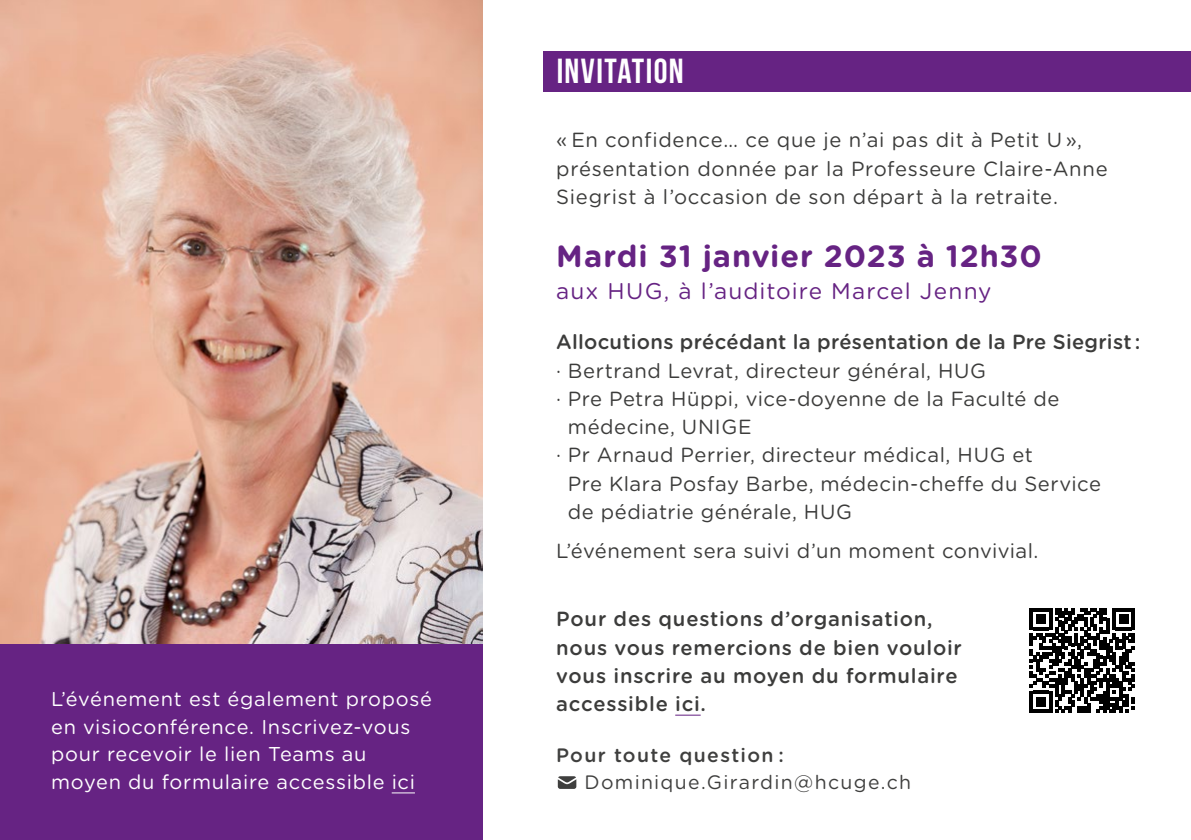
<style>
.page{position:relative;width:1191px;height:840px;background:#fff}
.page>*{position:absolute;margin:0;border:0;box-sizing:border-box;transform-origin:0 0}
.t1{font:34.8px "Bebas Neue";letter-spacing:.035em;color:#fff}
.t2{font:700 30.6px "Gotham Rounded";letter-spacing:.03em;color:#662383}
.t3{font:22.6px "Gotham Rounded";letter-spacing:.05em;color:#662383}
.t4{font:20.4px/28.2px "Gotham Rounded";letter-spacing:.03em;color:#3c3c3b}
.t5{font:500 20.4px/28.2px "Gotham Rounded";letter-spacing:.035em;color:#3c3c3b}
.t6{font:500 20.4px "Gotham Rounded";letter-spacing:.015em;color:#3c3c3b}
.t7{font:20px/27.6px "Gotham Rounded";letter-spacing:.035em;color:#fff}
.t8{font:19.4px "Gotham Rounded";letter-spacing:.065em;color:#3f3f3e}
.t9{font:500 19.4px "Gotham Rounded";letter-spacing:.07em;color:#3f3f3e}
</style>
<div class="page">
<svg style="left:675px;top:714px;width:25px;height:1px"></svg>
<svg style="left:558px;top:776px;width:18px;height:12px"></svg>
<svg style="left:1030px;top:608px;width:104px;height:104px"></svg>
<img style="left:0;top:0;width:482px;height:644px">
<div style="left:0;top:644px;width:482px;height:195px;background:#662383"></div>
<svg style="left:392px;top:792px;width:23px;height:1px"></svg>
<div style="left:543px;top:51px;width:648px;height:41px;background:#662383"></div>
<p class="t7" style="left:51px;top:683px;width:382px">L’événement est également proposé en visioconférence. Inscrivez-vous pour recevoir le lien Teams au moyen du formulaire accessible ici</p>
<h1 class="t1" style="left:557px;top:52px;width:128px">INVITATION</h1>
<p class="t4" style="left:556px;top:125px;width:553px">« En confidence… ce que je n’ai pas dit à Petit U », présentation donnée par la Professeure Claire-Anne<br>Siegrist à l’occasion de son départ à la retraite.</p>
<h2 class="t2" style="left:556px;top:233px;width:487px">Mardi 31 janvier 2023 à 12h30</h2>
<p class="t3" style="left:556px;top:275px;width:437px">aux HUG, à l’auditoire Marcel Jenny</p>
<p class="t6" style="left:556px;top:327px;width:585px">Allocutions précédant la présentation de la Pre Siegrist :</p>
<p class="t4" style="left:556px;top:355px;width:431px">· Bertrand Levrat, directeur général, HUG</p>
<p class="t4" style="left:556px;top:383px;width:504px">· Pre Petra Hüppi, vice-doyenne de la Faculté de</p>
<p class="t4" style="left:568px;top:411px;width:185px">médecine, UNIGE</p>
<p class="t4" style="left:556px;top:440px;width:478px">· Pr Arnaud Perrier, directeur médical, HUG et</p>
<p class="t4" style="left:568px;top:468px;width:535px">Pre Klara Posfay Barbe, médecin-cheffe du Service</p>
<p class="t4" style="left:568px;top:496px;width:286px">de pédiatrie générale, HUG</p>
<p class="t4" style="left:556px;top:536px;width:484px">L’événement sera suivi d’un moment convivial.</p>
<p class="t5" style="left:556px;top:603px;width:407px">Pour des questions d’organisation, nous vous remercions de bien vouloir vous inscrire au moyen du formulaire accessible ici.</p>
<p class="t9" style="left:556px;top:741px;width:229px">Pour toute question :</p>
<p class="t8" style="left:584px;top:768px;width:328px">Dominique.Girardin@hcuge.ch</p>
</div>
